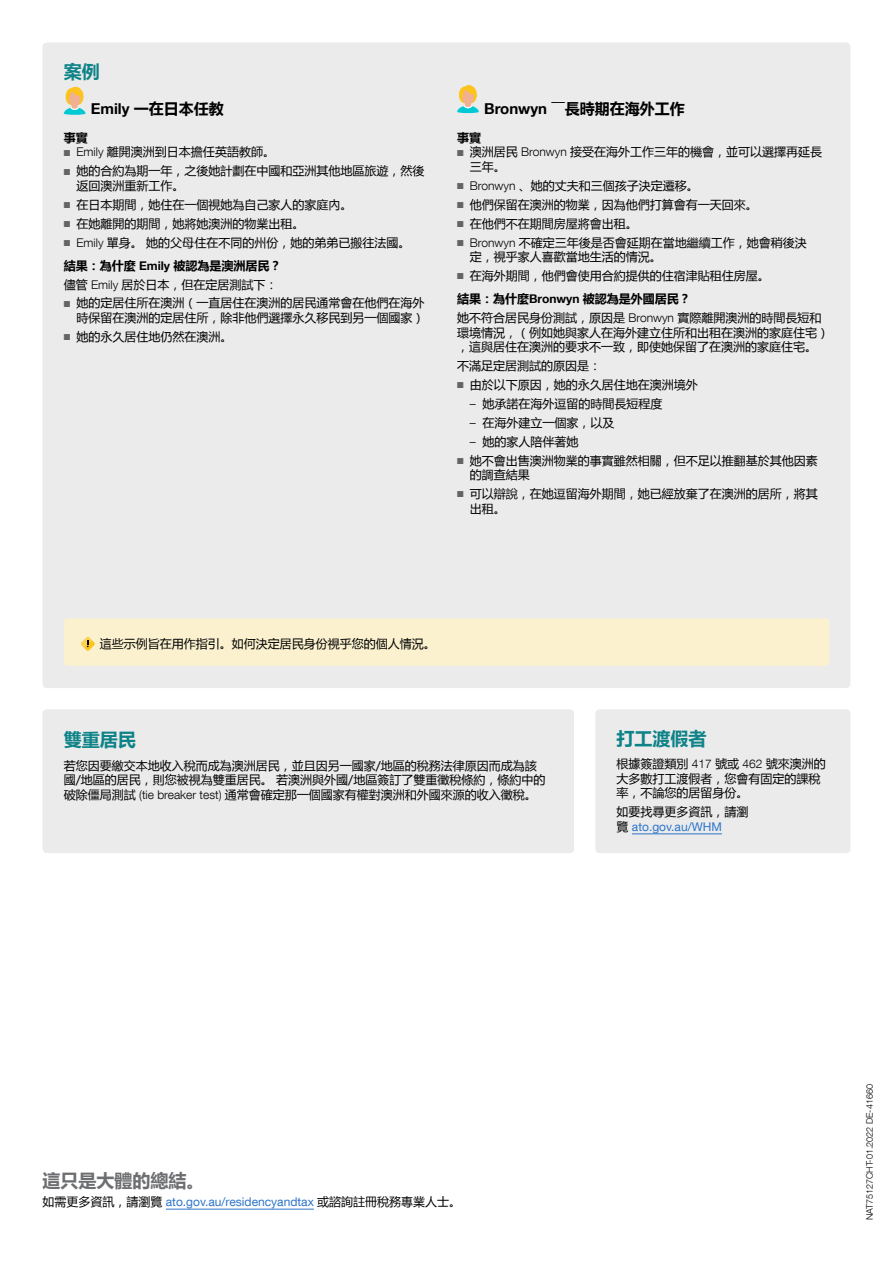
<style>
.page{position:relative;width:893px;height:1263px;background:#fff}
.page>*{position:absolute;margin:0;border:0;box-sizing:border-box;transform-origin:0 0}
.t1{font:700 18px "Microsoft Ya Hei";color:#0e8387}
.t2{font:700 18px "Microsoft Ya Hei";color:#6d6e71}
.t3{font:700 15px "Microsoft Ya Hei";color:#000}
.t4{font:12px/14.7px "Microsoft Ya Hei";color:#000}
.t5{font:12px "Helvetica Neue LT Com";color:#2d75c9}
.t6{font:700 12px "Microsoft Ya Hei";color:#000}
.t7{font:300 9px "Helvetica Neue LT Com";color:#000}
.s1{font-family:"Helvetica Neue LT Com"}
.s2{color:#636466}
.s3{font-family:"Helvetica Neue LT Com";font-weight:300}
.s4{font-weight:700}
.s5{font-family:"Helvetica Neue LT Com";font-weight:700}
.s6{font-family:"Microsoft Ya Hei";color:#000}
</style>
<div class="page">
<div style="left:43px;top:43px;width:807px;height:645px;background:#ebebec;border-radius:4px"></div>
<div style="left:64px;top:618px;width:765px;height:48px;background:#fbf1cf;border-radius:4px"></div>
<svg style="left:81px;top:637px;width:14px;height:14px"></svg>
<div style="left:43px;top:709px;width:531px;height:144px;background:#ebebec;border-radius:4px"></div>
<div style="left:595px;top:709px;width:255px;height:144px;background:#ebebec;border-radius:4px"></div>
<hr style="left:632px;top:834px;width:90px;height:1px;background:#2d75c9">
<hr style="left:166px;top:1209px;width:148px;height:1px;background:#2d75c9">
<svg style="left:64px;top:87px;width:22px;height:28px"></svg>
<svg style="left:457px;top:85px;width:22px;height:28px"></svg>
<h1 class="t1" style="left:64px;top:59px;width:37px">案例</h1>
<p class="t3" style="left:91px;top:99px;width:135px"><span class="s1">Emily</span> 一在日本任教</p>
<p class="t6" style="left:64px;top:129px;width:25px">事實</p>
<p class="t4" style="left:64px;top:144px;width:213px"><span class="s2">■</span> <span class="s3">Emily</span> 離開澳洲到日本擔任英語教師。</p>
<p class="t4" style="left:77px;top:163px;width:349px;text-indent:-13px"><span class="s2">■</span> 她的合約為期一年，之後她計劃在中國和亞洲其他地區旅遊，然後返回澳洲重新工作。</p>
<p class="t4" style="left:64px;top:197px;width:290px"><span class="s2">■</span> 在日本期間，她住在一個視她為自己家人的家庭內。</p>
<p class="t4" style="left:64px;top:216px;width:242px"><span class="s2">■</span> 在她離開的期間，她將她澳洲的物業出租。</p>
<p class="t4" style="left:64px;top:230px;width:348px;line-height:23.1px"><span class="s2">■</span> <span class="s3">Emily</span> 單身。她的父母住在不同的州份，她的弟弟已搬往法國。<span class="s4">結果：為什麼</span> <span class="s5">Emily</span> <span class="s4">被認為是澳洲居民？</span></p>
<p class="t4" style="left:64px;top:277px;width:215px">儘管 <span class="s3">Emily</span> 居於日本，但在定居測試下：</p>
<p class="t4" style="left:64px;top:295px;width:362px;text-align:right"><span class="s2">■</span> 她的定居住所在澳洲（一直居住在澳洲的居民通常會在他們在海外時保留在澳洲的定居住所，除非他們選擇永久移民到另一個國家）</p>
<p class="t4" style="left:64px;top:329px;width:170px"><span class="s2">■</span> 她的永久居住地仍然在澳洲。</p>
<p class="t3" style="left:484px;top:99px;width:202px"><span class="s1">Bronwyn</span> ――長時期在海外工作</p>
<p class="t6" style="left:457px;top:129px;width:25px">事實</p>
<p class="t4" style="left:470px;top:144px;width:354px;text-indent:-13px"><span class="s2">■</span> 澳洲居民 <span class="s3">Bronwyn</span> 接受在海外工作三年的機會，並可以選擇再延長三年。</p>
<p class="t4" style="left:457px;top:178px;width:243px"><span class="s2">■</span> <span class="s3">Bronwyn</span> 、她的丈夫和三個孩子決定遷移。</p>
<p class="t4" style="left:457px;top:197px;width:302px"><span class="s2">■</span> 他們保留在澳洲的物業，因為他們打算會有一天回來。</p>
<p class="t4" style="left:457px;top:216px;width:182px"><span class="s2">■</span> 在他們不在期間房屋將會出租。</p>
<p class="t4" style="left:470px;top:235px;width:338px;text-indent:-13px"><span class="s2">■</span> <span class="s3">Bronwyn</span> 不確定三年後是否會延期在當地繼續工作，她會稍後決定，視乎家人喜歡當地生活的情況。</p>
<p class="t4" style="left:457px;top:264px;width:314px;line-height:23.1px"><span class="s2">■</span> 在海外期間，他們會使用合約提供的住宿津貼租住房屋。<span class="s4">結果：為什麼</span><span class="s5">Bronwyn</span> <span class="s4">被認為是外國居民？</span></p>
<p class="t4" style="left:457px;top:310px;width:373px">她不符合居民身份測試，原因是 <span class="s3">Bronwyn</span> 實際離開澳洲的時間長短和環境情況，（例如她與家人在海外建立住所和出租在澳洲的家庭住宅），這與居住在澳洲的要求不一致，即使她保留了在澳洲的家庭住宅。</p>
<p class="t4" style="left:457px;top:358px;width:145px">不滿足定居測試的原因是：</p>
<p class="t4" style="left:457px;top:377px;width:242px"><span class="s2">■</span> 由於以下原因，她的永久居住地在澳洲境外</p>
<p class="t4" style="left:470px;top:396px;width:194px"><span class="s3">–</span> 她承諾在海外逗留的時間長短程度</p>
<p class="t4" style="left:470px;top:415px;width:146px"><span class="s3">–</span> 在海外建立一個家，以及</p>
<p class="t4" style="left:470px;top:434px;width:110px"><span class="s3">–</span> 她的家人陪伴著她</p>
<p class="t4" style="left:470px;top:453px;width:349px;text-indent:-13px"><span class="s2">■</span> 她不會出售澳洲物業的事實雖然相關，但不足以推翻基於其他因素的調查結果</p>
<p class="t4" style="left:470px;top:486px;width:349px;text-indent:-13px"><span class="s2">■</span> 可以辯說，在她逗留海外期間，她已經放棄了在澳洲的居所，將其出租。</p>
<p class="t4" style="left:100px;top:636px;width:338px">這些示例旨在用作指引。如何決定居民身份視乎您的個人情況。</p>
<h1 class="t1" style="left:64px;top:727px;width:73px">雙重居民</h1>
<p class="t4" style="left:64px;top:757px;width:483px">若您因要繳交本地收入稅而成為澳洲居民，並且因另一國家/地區的稅務法律原因而成為該國/地區的居民，則您被視為雙重居民。若澳洲與外國/地區簽訂了雙重徵稅條約，條約中的破除僵局測試 <span class="s3">(tie breaker test)</span> 通常會確定那一個國家有權對澳洲和外國來源的收入徵稅。</p>
<h1 class="t1" style="left:617px;top:726px;width:91px">打工渡假者</h1>
<p class="t4" style="left:617px;top:756px;width:211px">根據簽證類別 <span class="s3">417</span> 號或 <span class="s3">462</span> 號來澳洲的大多數打工渡假者，您會有固定的課稅率，不論您的居留身份。</p>
<p class="t4" style="left:617px;top:804px;width:133px">如要找尋更多資訊，請瀏</p>
<p class="t5" style="left:617px;top:819px;width:107px"><span class="s6">覽</span> ato.gov.au/WHM</p>
<h1 class="t2" style="left:43px;top:1168px;width:163px">這只是大體的總結。</h1>
<p class="t5" style="left:43px;top:1194px;width:420px"><span class="s6">如需更多資訊，請瀏覽</span> ato.gov.au/residencyandtax <span class="s6">或諮詢註冊稅務專業人士。</span></p>
<p class="t7" style="left:864px;top:1220px;width:138px;rotate:-90deg">NAT75127CHT-01.2022 DE-41660</p>
</div>
